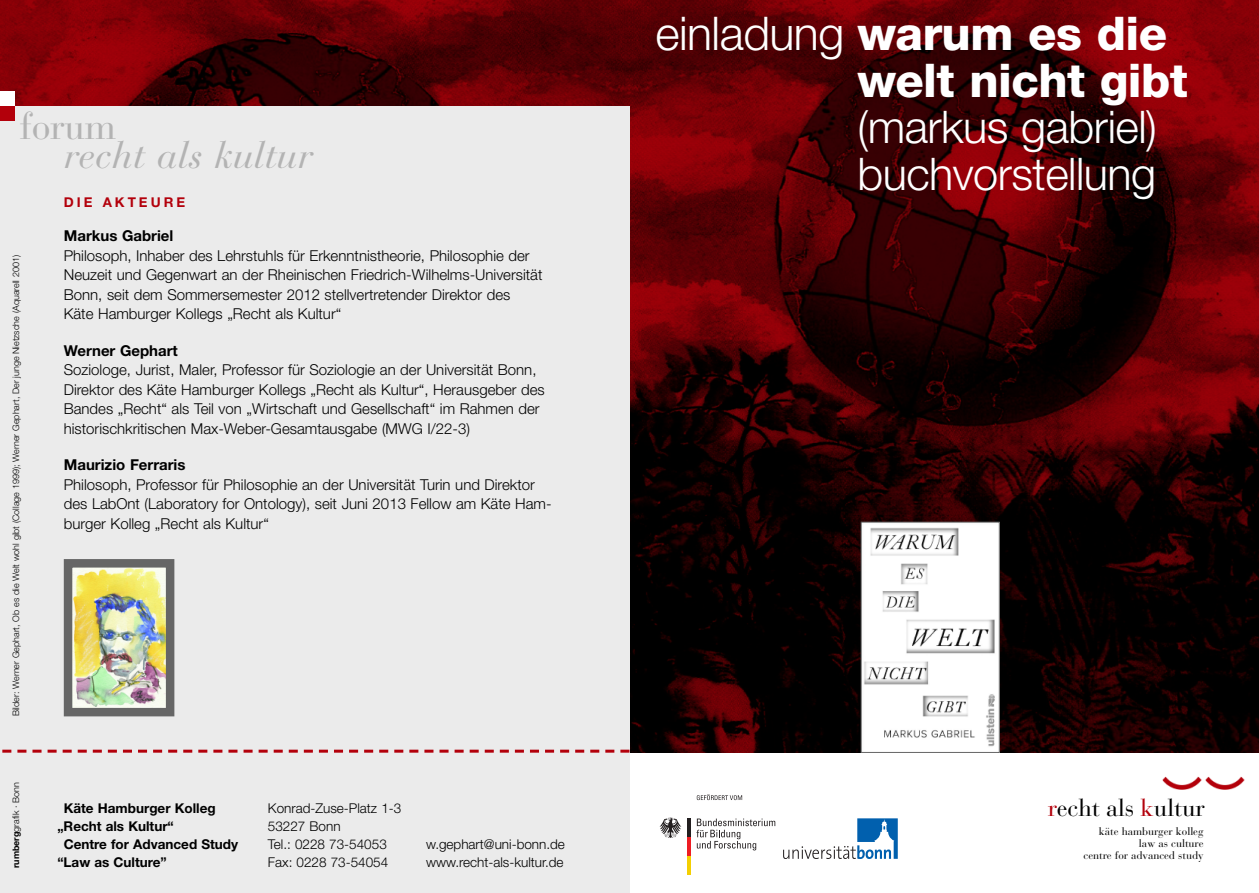
<style>
.page{position:relative;width:1259px;height:893px;background:#fff}
.page>*{position:absolute;margin:0;border:0;box-sizing:border-box;transform-origin:0 0}
.t1{font:800 46.5px/46.5px "Helvetica Neue";letter-spacing:-.015em;color:#fff}
.t2{font:300 45px/46.5px "Helvetica Neue";letter-spacing:-.01em;color:#fff}
.t3{font:italic 37.65px "Bauer Bodoni";color:#b3b3b3}
.t4{font:37.65px "Bauer Bodoni";letter-spacing:-.01em;color:#b3b3b3}
.t5{font:24.3px "Bauer Bodoni";color:#000}
.t6{font:300 15px/19.5px "Helvetica Neue";color:#000}
.t7{font:700 15px "Helvetica Neue";color:#000}
.t8{font:300 13.5px/18px "Helvetica Neue";color:#000}
.t9{font:700 13.5px "Helvetica Neue";color:#000}
.t10{font:700 13.5px "Helvetica Neue";letter-spacing:.22em;color:#b3000b}
.t11{font:10.95px/12.1px "Bauer Bodoni";letter-spacing:-.005em;color:#000;text-align:right}
.t12{font:300 9px "Helvetica Neue";color:#000}
.s1{font-weight:700}
.s2{font-weight:300}
.s3{color:#b3000b}
</style>
<div class="page">
<img style="left:1162px;top:776px;width:40px;height:14px">
<svg style="left:1205px;top:776px;width:40px;height:14px"></svg>
<svg style="left:783px;top:818px;width:114px;height:41px"></svg>
<svg style="left:696px;top:818px;width:79px;height:32px"></svg>
<hr style="left:687px;top:856px;width:3px;height:18px;background:#f4cf02">
<hr style="left:687px;top:837px;width:3px;height:19px;background:#ee1d23">
<hr style="left:687px;top:819px;width:3px;height:18px;background:#231f20">
<svg style="left:659px;top:818px;width:22px;height:20px"></svg>
<svg style="left:697px;top:794px;width:45px;height:6px"></svg>
<img style="left:629px;top:0;width:630px;height:753px">
<img style="left:0;top:0;width:629px;height:106px">
<img style="left:863px;top:524px;width:134px;height:227px">
<div style="left:861px;top:522px;width:138px;height:231px;border:1px solid #666"></div>
<div style="left:0;top:106px;width:629px;height:787px;background:#ebebeb"></div>
<svg style="left:2px;top:750px;width:627px;height:3px"></svg>
<div style="left:0;top:106px;width:15px;height:15px;background:#b3000b"></div>
<div style="left:0;top:91px;width:15px;height:15px;background:#fff"></div>
<img style="left:74px;top:569px;width:90px;height:137px">
<div style="left:64px;top:559px;width:110px;height:157px;border:9px solid #666"></div>
<h3 class="t4" style="left:20px;top:112px;width:98px">forum</h3>
<h3 class="t3" style="left:64px;top:141px;width:250px">recht als kultur</h3>
<p class="t12" style="left:13px;top:716px;width:463px;rotate:-90deg">Bilder: Werner Gephart, Ob es die Welt wohl gibt (Collage 1999); Werner Gephart, Der junge Nietzsche (Aquarell 2001)</p>
<p class="t12" style="left:13px;top:868px;width:88px;rotate:-90deg"><span class="s1">rumberg</span>grafik · Bonn</p>
<p class="t10" style="left:64px;top:198px;width:123px">DIE AKTEURE</p>
<p class="t7" style="left:64px;top:230px;width:111px">Markus Gabriel</p>
<p class="t6" style="left:64px;top:247px;width:480px">Philosoph, Inhaber des Lehrstuhls für Erkenntnistheorie, Philosophie der Neuzeit und Gegenwart an der Rheinischen Friedrich-Wilhelms-Universität Bonn, seit dem Sommersemester 2012 stellvertretender Direktor des Käte Hamburger Kollegs „Recht als Kultur“</p>
<p class="t7" style="left:64px;top:345px;width:116px">Werner Gephart</p>
<p class="t6" style="left:64px;top:361px;width:482px">Soziologe, Jurist, Maler, Professor für Soziologie an der Universität Bonn, Direktor des Käte Hamburger Kollegs „Recht als Kultur“, Herausgeber des Bandes „Recht“ als Teil von „Wirtschaft und Gesellschaft“ im Rahmen der historischkritischen Max-Weber-Gesamtausgabe (MWG I/22-3)</p>
<p class="t7" style="left:64px;top:459px;width:123px">Maurizio Ferraris</p>
<p class="t6" style="left:64px;top:476px;width:489px">Philosoph, Professor für Philosophie an der Universität Turin und Direktor des LabOnt (Laboratory for Ontology), seit Juni 2013 Fellow am Käte Ham&shy;burger Kolleg „Recht als Kultur“</p>
<p class="t9" style="left:64px;top:804px;width:153px">Käte Hamburger Kolleg</p>
<p class="t9" style="left:57px;top:822px;width:118px">„Recht als Kultur“</p>
<p class="t9" style="left:64px;top:840px;width:176px">Centre for Advanced Study</p>
<p class="t9" style="left:57px;top:858px;width:111px">“Law as Culture”</p>
<p class="t8" style="left:268px;top:801px;width:135px">Konrad-Zuse-Platz 1-3<br>53227 Bonn<br>Tel.: 0228 73-54053<br>Fax: 0228 73-54054</p>
<p class="t8" style="left:426px;top:837px;width:140px">w.gephart@uni-bonn.de www.recht-als-kultur.de</p>
<h1 class="t1" style="left:857px;top:14px;width:332px;text-indent:-202px"><span class="s2">einladung</span> warum es die welt nicht gibt</h1>
<h2 class="t2" style="left:857px;top:108px;width:301px">(markus gabriel) buchvorstellung</h2>
<h3 class="t5" style="left:1047px;top:799px;width:159px"><span class="s3">r</span>echt als <span class="s3">k</span>ultur</h3>
<p class="t11" style="left:1083px;top:826px;width:121px">käte hamburger kolleg law as culture<br>centre for advanced study</p>
</div>
